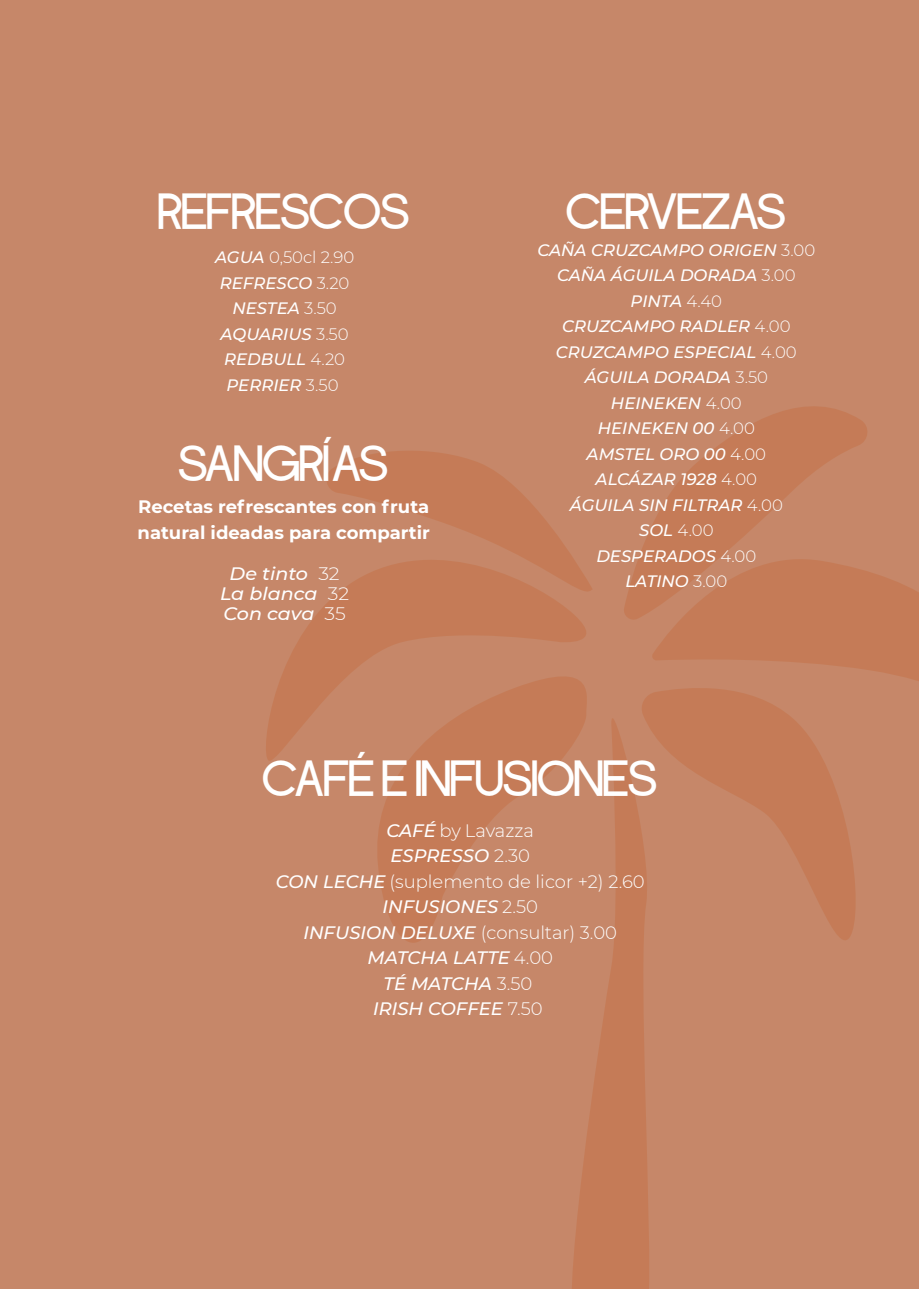
<style>
.page{position:relative;width:919px;height:1289px;background:#fff}
.page>*{position:absolute;margin:0;border:0;box-sizing:border-box;transform-origin:0 0}
.t1{font:40.35px "Fidena";color:#fff}
.t2{font:italic 500 18px/25.5px "Montserrat";color:#fff;text-align:center}
.t3{font:700 18px/26.4px "Montserrat";color:#fff}
.t4{font:italic 500 18px/19.8px "Montserrat";color:#fff;text-align:center;scale:1.06 1}
.t5{font:italic 500 16.5px/25.5px "Montserrat";color:#fff;text-align:center}
.s1{font-weight:300;font-style:normal}
</style>
<div class="page">
<div style="left:0;top:0;width:918px;height:1288px;background:#c68769"></div>
<svg style="left:624px;top:406px;width:243px;height:214px"></svg>
<svg style="left:651px;top:546px;width:267px;height:135px"></svg>
<svg style="left:654px;top:688px;width:202px;height:252px"></svg>
<svg style="left:327px;top:451px;width:226px;height:79px"></svg>
<svg style="left:266px;top:530px;width:326px;height:231px"></svg>
<svg style="left:370px;top:655px;width:222px;height:288px"></svg>
<svg style="left:555px;top:682px;width:99px;height:606px"></svg>
<h1 class="t1" style="left:159px;top:184px;width:252px">REFRESCOS</h1>
<p class="t5" style="left:215px;top:244px;width:141px">AGUA <span class="s1">0,50cl 2.90<br></span>REFRESCO <span class="s1">3.20<br></span>NESTEA <span class="s1">3.50<br></span>AQUARIUS <span class="s1">3.50<br></span>REDBULL <span class="s1">4.20<br></span>PERRIER <span class="s1">3.50</span></p>
<h1 class="t1" style="left:179px;top:436px;width:211px">SANGRÍAS</h1>
<p class="t3" style="left:137px;top:492px;width:294px">Recetas refrescantes con fruta natural ideadas para compartir</p>
<p class="t4" style="left:220px;top:563px;width:123px">De tinto <span class="s1">32<br></span>La blanca <span class="s1">32<br></span>Con cava <span class="s1">35</span></p>
<h1 class="t1" style="left:566px;top:184px;width:221px">CERVEZAS</h1>
<p class="t5" style="left:537px;top:236px;width:279px">CAÑA CRUZCAMPO ORIGEN <span class="s1">3.00<br></span>CAÑA ÁGUILA DORADA <span class="s1">3.00<br></span>PINTA <span class="s1">4.40<br></span>CRUZCAMPO RADLER <span class="s1">4.00<br></span>CRUZCAMPO ESPECIAL <span class="s1">4.00<br></span>ÁGUILA DORADA <span class="s1">3.50<br></span>HEINEKEN <span class="s1">4.00<br></span>HEINEKEN 00 <span class="s1">4.00<br></span>AMSTEL ORO 00 <span class="s1">4.00<br></span>ALCÁZAR 1928 <span class="s1">4.00<br></span>ÁGUILA SIN FILTRAR <span class="s1">4.00<br></span>SOL <span class="s1">4.00<br></span>DESPERADOS <span class="s1">4.00<br></span>LATINO <span class="s1">3.00</span></p>
<h1 class="t1" style="left:263px;top:751px;width:395px">CAFÉ E INFUSIONES</h1>
<p class="t2" style="left:276px;top:816px;width:370px">CAFÉ <span class="s1">by Lavazza<br></span>ESPRESSO <span class="s1">2.30<br></span>CON LECHE <span class="s1">(suplemento de licor +2) 2.60<br></span>INFUSIONES <span class="s1">2.50<br></span>INFUSION DELUXE <span class="s1">(consultar) 3.00<br></span>MATCHA LATTE <span class="s1">4.00<br></span>TÉ MATCHA <span class="s1">3.50<br></span>IRISH COFFEE <span class="s1">7.50</span></p>
</div>
